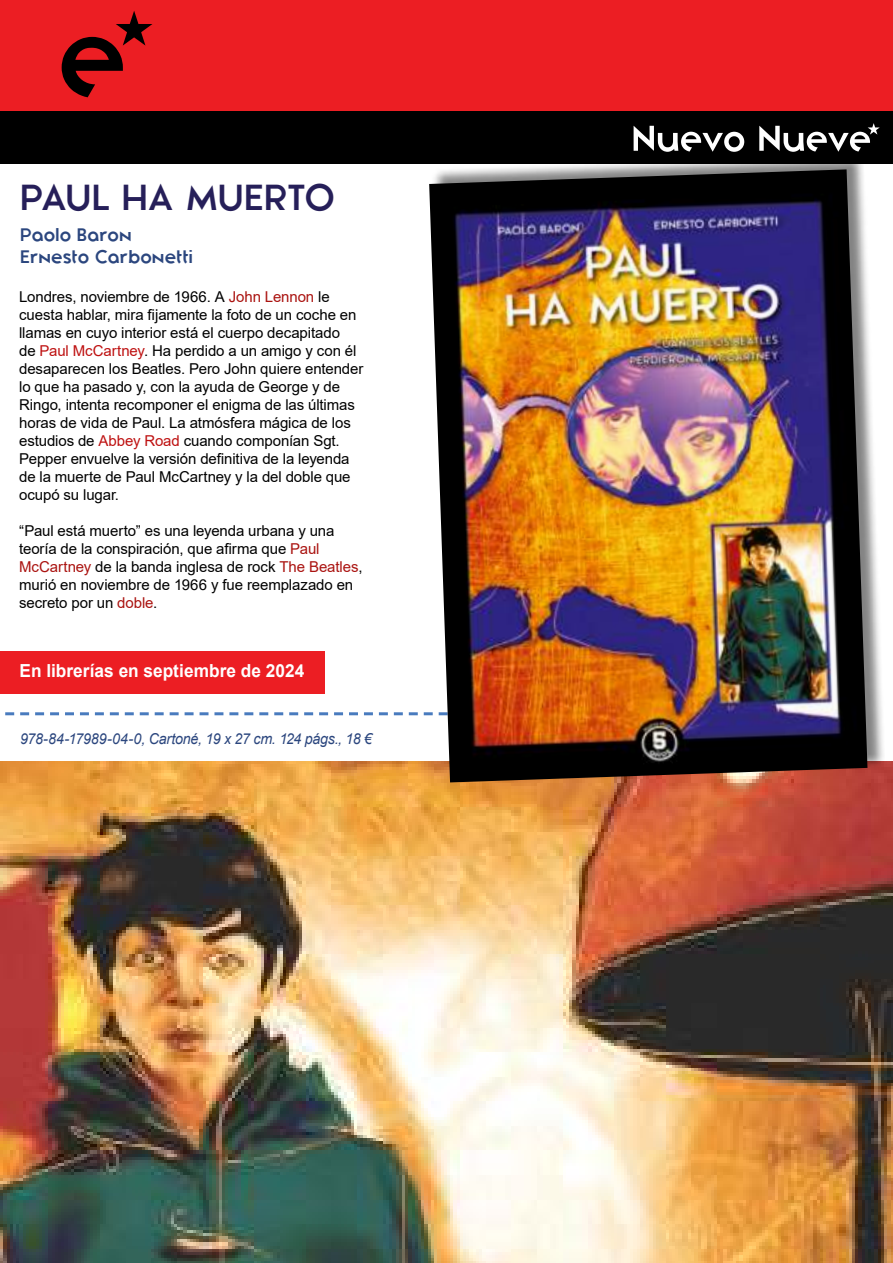
<style>
.page{position:relative;width:893px;height:1263px;background:#fff}
.page>*{position:absolute;margin:0;border:0;box-sizing:border-box;transform-origin:0 0}
.t1{font:900 36px "Zeronero";letter-spacing:-.015em;color:#261f59}
.t2{font:700 18px "Arial";color:#fff;scale:.96 1}
.t3{font:900 18px/21.6px "Zeronero";color:#2b467e}
.t4{font:15px/18px "Arial";letter-spacing:-.005em;color:#000}
.t5{font:italic 15px "Arial";letter-spacing:-.02em;color:#2b467e;scale:.95 1}
.s1{color:#aa1310}
.s2{color:#be1111}
</style>
<div class="page">
<svg style="left:5px;top:712px;width:424px;height:3px"></svg>
<div style="left:0;top:652px;width:324px;height:42px;background:#ec1e23"></div>
<img style="left:0;top:762px;width:892px;height:501px">
<div style="left:431px;top:154px;width:455px;height:629px;background:#000;opacity:.49"></div>
<img style="left:429px;top:169px;width:438px;height:613px">
<div style="left:0;top:0;width:893px;height:123px;background:#ec1e23"></div>
<div style="left:0;top:111px;width:893px;height:53px;background:#000"></div>
<svg style="left:62px;top:11px;width:90px;height:86px"></svg>
<svg style="left:634px;top:126px;width:110px;height:26px"></svg>
<svg style="left:759px;top:123px;width:121px;height:29px"></svg>
<h1 class="t1" style="left:20px;top:176px;width:316px">PAUL HA MUERTO</h1>
<p class="t3" style="left:20px;top:224px;width:174px">Paolo Baron<br>Ernesto Carbonetti</p>
<p class="t4" style="left:19px;top:289px;width:346px">Londres, noviembre de 1966. A <span class="s1">John Lennon</span> le cuesta hablar, mira fijamente la foto de un coche en llamas en cuyo interior está el cuerpo decapitado<br>de <span class="s2">Paul McCartney</span>. Ha perdido a un amigo y con él desaparecen los Beatles. Pero John quiere entender lo que ha pasado y, con la ayuda de George y de Ringo, intenta recomponer el enigma de las últimas horas de vida de Paul. La atmósfera mágica de los estudios de <span class="s2">Abbey Road</span> cuando componían Sgt.<br>Pepper envuelve la versión definitiva de la leyenda de la muerte de Paul McCartney y la del doble que ocupó su lugar.</p>
<p class="t4" style="left:19px;top:523px;width:345px">“Paul está muerto” es una leyenda urbana y una teoría de la conspiración, que afirma que <span class="s1">Paul McCartney</span> de la banda inglesa de rock <span class="s1">The Beatles</span>, murió en noviembre de 1966 y fue reemplazado en secreto por un <span class="s1">doble</span>.</p>
<p class="t2" style="left:20px;top:664px;width:298px">En librerías en septiembre de 2024</p>
<p class="t5" style="left:20px;top:733px;width:372px">978-84-17989-04-0, Cartoné, 19 x 27 cm. 124 págs., 18 €</p>
</div>
